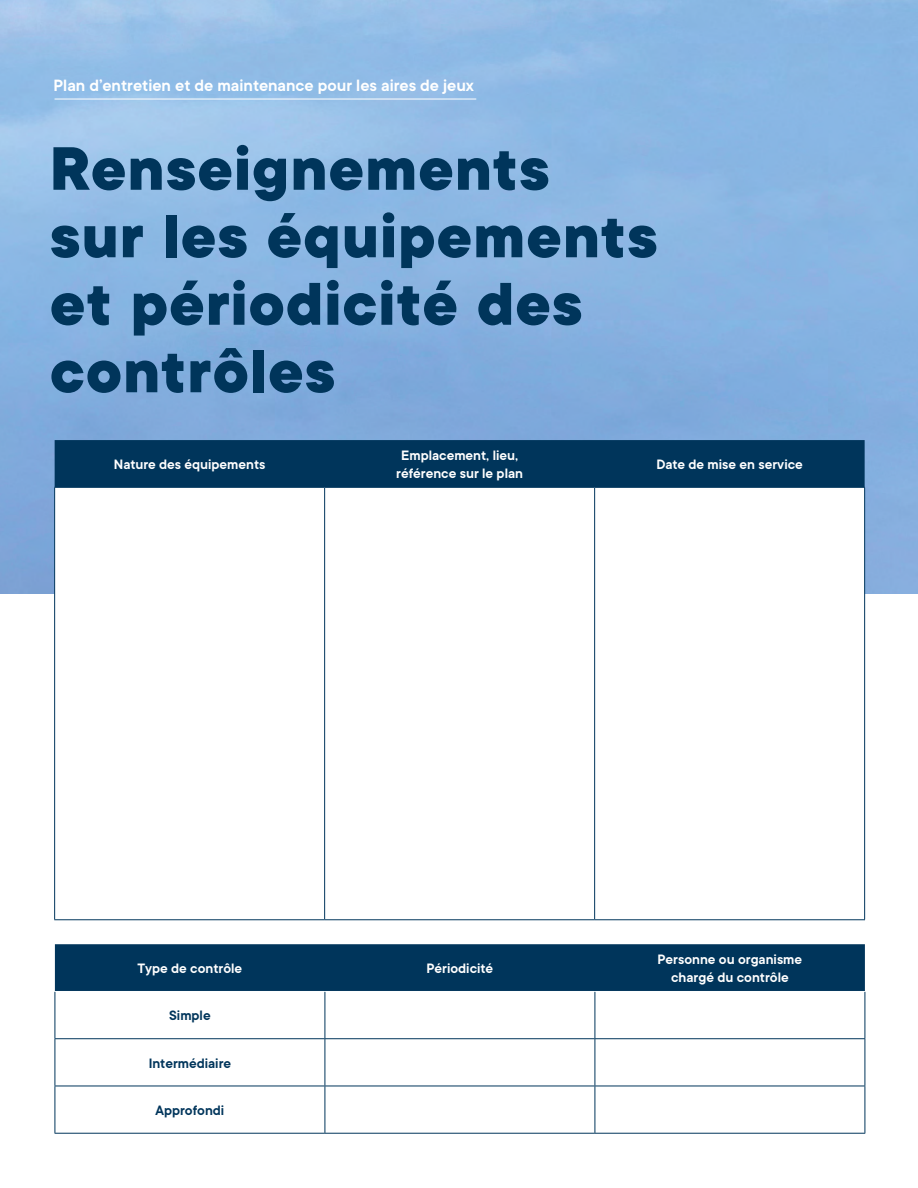
<style>
.page{position:relative;width:918px;height:1188px;background:#fff}
.page>*{position:absolute;margin:0;border:0;box-sizing:border-box;transform-origin:0 0}
.t1{font:800 67.5px/67.5px "TT Commons";letter-spacing:.015em;color:#00355b}
.t2{font:600 18px "TT Commons";color:#fff}
.t3{font:600 15px/18px "TT Commons";color:#fff;text-align:center}
.t4{font:600 15px "TT Commons";color:#00355b}
</style>
<div class="page">
<img style="left:0;top:0;width:918px;height:594px">
<div style="left:55px;top:440px;width:810px;height:47px;background:#00355b"></div>
<svg style="left:55px;top:488px;width:809px;height:431px"></svg>
<hr style="left:54px;top:488px;width:1px;height:431px;background:#00355b">
<hr style="left:54px;top:487px;width:271px;height:1px;background:#00355b">
<hr style="left:325px;top:487px;width:270px;height:1px;background:#00355b">
<hr style="left:595px;top:487px;width:270px;height:1px;background:#00355b">
<hr style="left:324px;top:488px;width:1px;height:431px;background:#00355b">
<hr style="left:594px;top:488px;width:1px;height:431px;background:#00355b">
<hr style="left:864px;top:488px;width:1px;height:431px;background:#00355b">
<hr style="left:54px;top:919px;width:271px;height:1px;background:#00355b">
<hr style="left:325px;top:919px;width:270px;height:1px;background:#00355b">
<hr style="left:595px;top:919px;width:270px;height:1px;background:#00355b">
<div style="left:55px;top:944px;width:810px;height:47px;background:#00355b"></div>
<svg style="left:56px;top:992px;width:809px;height:141px"></svg>
<hr style="left:55px;top:992px;width:1px;height:46px;background:#00355b">
<hr style="left:325px;top:992px;width:1px;height:46px;background:#00355b">
<hr style="left:595px;top:992px;width:1px;height:46px;background:#00355b">
<hr style="left:865px;top:992px;width:1px;height:46px;background:#00355b">
<hr style="left:55px;top:1039px;width:1px;height:47px;background:#00355b">
<hr style="left:55px;top:1086px;width:1px;height:47px;background:#00355b">
<hr style="left:55px;top:1038px;width:270px;height:1px;background:#00355b">
<hr style="left:55px;top:1086px;width:270px;height:1px;background:#00355b">
<hr style="left:55px;top:1133px;width:270px;height:1px;background:#00355b">
<hr style="left:325px;top:1039px;width:1px;height:47px;background:#00355b">
<hr style="left:325px;top:1086px;width:1px;height:47px;background:#00355b">
<hr style="left:325px;top:1038px;width:270px;height:1px;background:#00355b">
<hr style="left:595px;top:1038px;width:270px;height:1px;background:#00355b">
<hr style="left:595px;top:1039px;width:1px;height:47px;background:#00355b">
<hr style="left:865px;top:1039px;width:1px;height:47px;background:#00355b">
<hr style="left:595px;top:1086px;width:1px;height:47px;background:#00355b">
<hr style="left:865px;top:1086px;width:1px;height:47px;background:#00355b">
<hr style="left:325px;top:1086px;width:270px;height:1px;background:#00355b">
<hr style="left:595px;top:1086px;width:270px;height:1px;background:#00355b">
<hr style="left:325px;top:1133px;width:270px;height:1px;background:#00355b">
<hr style="left:595px;top:1133px;width:270px;height:1px;background:#00355b">
<hr style="left:55px;top:99px;width:421px;height:1px;background:#fff">
<p class="t2" style="left:53px;top:76px;width:422px">Plan d’entretien et de maintenance pour les aires de jeux</p>
<h1 class="t1" style="left:50px;top:137px;width:609px">Renseignements sur les équipements et périodicité des contrôles</h1>
<p class="t3" style="left:114px;top:456px;width:153px">Nature des équipements</p>
<p class="t3" style="left:396px;top:447px;width:128px">Emplacement, lieu, référence sur le plan</p>
<p class="t3" style="left:656px;top:456px;width:148px">Date de mise en service</p>
<p class="t3" style="left:138px;top:960px;width:106px">Type de contrôle</p>
<p class="t3" style="left:427px;top:960px;width:68px">Périodicité</p>
<p class="t3" style="left:658px;top:951px;width:146px">Personne ou organisme chargé du contrôle</p>
<p class="t4" style="left:169px;top:1007px;width:43px">Simple</p>
<p class="t4" style="left:149px;top:1055px;width:84px">Intermédiaire</p>
<p class="t4" style="left:155px;top:1102px;width:70px">Approfondi</p>
</div>
